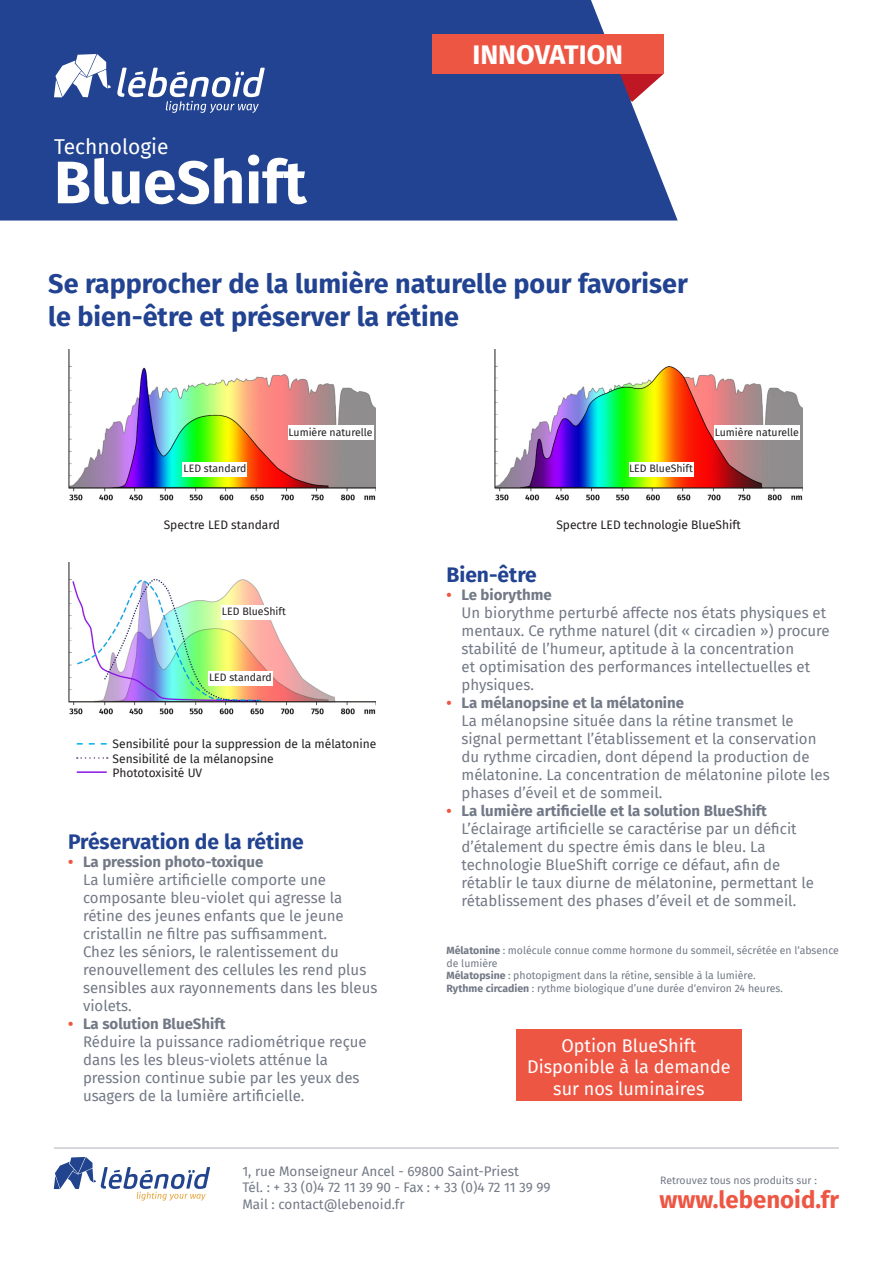
<style>
.page{position:relative;width:893px;height:1263px;background:#fff}
.page>*{position:absolute;margin:0;border:0;box-sizing:border-box;transform-origin:0 0}
.t1{font:700 60px "Fira Sans";color:#fff}
.t2{font:700 27px/32.4px "Fira Sans";color:#224391}
.t3{font:700 27px "Fira Sans";color:#fff}
.t4{font:700 24px "Fira Sans";color:#ee5644}
.t5{font:700 21px "Fira Sans";color:#224391}
.t6{font:21px "Fira Sans";color:#fff}
.t7{font:18px/21.6px "Fira Sans";color:#fff;text-align:center}
.t8{font:15px/18px "Fira Sans";color:#727986}
.t9{font:13.5px/16.2px "Fira Sans";color:#727986}
.t10{font:12px/14.4px "Fira Sans";color:#231f20}
.t11{font:10.5px/12.6px "Fira Sans";color:#727986}
.t12{font:10.5px "Fira Sans";color:#231f20}
.s1{font-weight:700;color:#ee5644}
.s2{font-weight:700}
</style>
<div class="page">
<div style="left:0;top:0;width:678px;height:221px;background:#224391"></div>
<div style="left:432px;top:35px;width:232px;height:39px;background:#ee5644"></div>
<svg style="left:54px;top:54px;width:57px;height:43px"></svg>
<svg style="left:117px;top:68px;width:148px;height:45px"></svg>
<div style="left:516px;top:1029px;width:226px;height:72px;background:#ee5644"></div>
<hr style="left:54px;top:1147px;width:785px;height:1px;background:#aeb0b8">
<svg style="left:54px;top:1157px;width:156px;height:43px"></svg>
<img style="left:68px;top:349px;width:308px;height:152px">
<div style="left:288px;top:426px;width:85px;height:14px;background:#fff"></div>
<div style="left:183px;top:462px;width:64px;height:15px;background:#fff"></div>
<img style="left:495px;top:349px;width:307px;height:152px">
<div style="left:714px;top:426px;width:86px;height:14px;background:#fff"></div>
<div style="left:629px;top:462px;width:64px;height:15px;background:#fff"></div>
<img style="left:68px;top:562px;width:308px;height:153px">
<div style="left:222px;top:605px;width:64px;height:15px;background:#fff"></div>
<div style="left:208px;top:671px;width:65px;height:15px;background:#fff"></div>
<svg style="left:77px;top:743px;width:30px;height:2px"></svg>
<svg style="left:77px;top:757px;width:31px;height:2px"></svg>
<hr style="left:77px;top:771px;width:30px;height:2px;background:#8915e3">
<h3 class="t6" style="left:54px;top:131px;width:116px">Technologie</h3>
<h1 class="t1" style="left:54px;top:132px;width:254px">BlueShift</h1>
<h2 class="t3" style="left:472px;top:32px;width:152px">INNOVATION</h2>
<h2 class="t2" style="left:48px;top:266px;width:641px">Se rapprocher de la lumière naturelle pour favoriser le bien-être et préserver la rétine</h2>
<p class="t12" style="left:183px;top:460px;width:64px">LED standard</p>
<p class="t12" style="left:288px;top:424px;width:86px">Lumière naturelle</p>
<p class="t12" style="left:629px;top:460px;width:65px">LED BlueShift</p>
<p class="t12" style="left:715px;top:424px;width:86px">Lumière naturelle</p>
<p class="t10" style="left:164px;top:517px;width:118px">Spectre LED standard</p>
<p class="t12" style="left:222px;top:604px;width:65px">LED BlueShift</p>
<p class="t12" style="left:209px;top:669px;width:64px">LED standard</p>
<p class="t10" style="left:113px;top:737px;width:265px">Sensibilité pour la suppression de la mélatonine<br>Sensibilité de la mélanopsine<br>Phototoxisité UV</p>
<h3 class="t5" style="left:68px;top:824px;width:237px">Préservation de la rétine</h3>
<p class="t8" style="left:83px;top:852px;width:296px;text-indent:-15px"><span class="s1">•</span> <span class="s2">La pression photo-toxique<br></span>La lumière artificielle comporte une composante bleu-violet qui agresse la rétine des jeunes enfants que le jeune cristallin ne filtre pas suffisamment.<br>Chez les séniors, le ralentissement du renouvellement des cellules les rend plus sensibles aux rayonnements dans les bleus violets.</p>
<p class="t8" style="left:83px;top:1014px;width:285px;text-indent:-15px"><span class="s1">•</span> <span class="s2">La solution BlueShift<br></span>Réduire la puissance radiométrique reçue dans les les bleus-violets atténue la pression continue subie par les yeux des usagers de la lumière artificielle.</p>
<p class="t10" style="left:556px;top:517px;width:186px">Spectre LED technologie BlueShift</p>
<h3 class="t5" style="left:446px;top:557px;width:92px">Bien-être</h3>
<p class="t8" style="left:461px;top:585px;width:370px;text-indent:-15px"><span class="s1">•</span> <span class="s2">Le biorythme<br></span>Un biorythme perturbé affecte nos états physiques et mentaux. Ce rythme naturel (dit « circadien ») procure stabilité de l’humeur, aptitude à la concentration<br>et optimisation des performances intellectuelles et physiques.</p>
<p class="t8" style="left:461px;top:693px;width:370px;text-indent:-15px"><span class="s1">•</span> <span class="s2">La mélanopsine et la mélatonine<br></span>La mélanopsine située dans la rétine transmet le signal permettant l’établissement et la conservation du rythme circadien, dont dépend la production de mélatonine. La concentration de mélatonine pilote les phases d’éveil et de sommeil.</p>
<p class="t8" style="left:461px;top:801px;width:354px;text-indent:-15px"><span class="s1">•</span> <span class="s2">La lumière artificielle et la solution BlueShift </span>L’éclairage artificielle se caractérise par un déficit d’étalement du spectre émis dans le bleu. La technologie BlueShift corrige ce défaut, afin de rétablir le taux diurne de mélatonine, permettant le rétablissement des phases d’éveil et de sommeil.</p>
<p class="t11" style="left:446px;top:944px;width:394px"><span class="s2">Mélatonine</span> : molécule connue comme hormone du sommeil, sécrétée en l‘absence de lumière<br><span class="s2">Mélatopsine</span> : photopigment dans la rétine, sensible à la lumière.<br><span class="s2">Rythme circadien</span> : rythme biologique d’une durée d‘environ 24 heures.</p>
<p class="t7" style="left:527px;top:1034px;width:205px">Option BlueShift<br>Disponible à la demande sur nos luminaires</p>
<p class="t9" style="left:242px;top:1163px;width:310px">1, rue Monseigneur Ancel - 69800 Saint-Priest<br>Tél. : + 33 (0)4 72 11 39 90 - Fax : + 33 (0)4 72 11 39 99<br>Mail : contact@lebenoid.fr</p>
<p class="t11" style="left:660px;top:1174px;width:158px">Retrouvez tous nos produits sur :</p>
<h3 class="t4" style="left:659px;top:1180px;width:181px">www.lebenoid.fr</h3>
</div>
